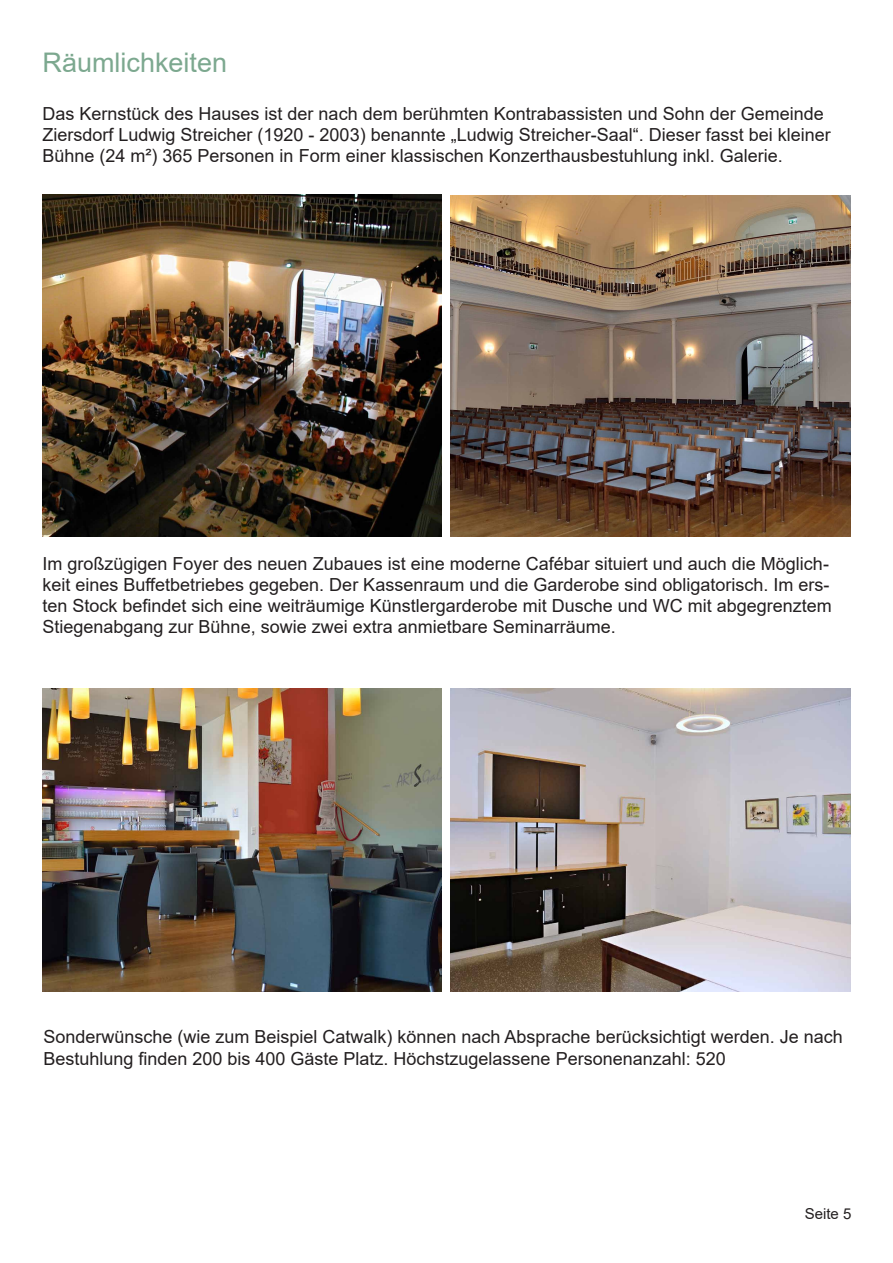
<style>
.page{position:relative;width:893px;height:1263px;background:#fff}
.page>*{position:absolute;margin:0;border:0;box-sizing:border-box;transform-origin:0 0}
.t1{font:27px "Arial";color:#7ca88f}
.t2{font:18px/21px "Arial";color:#231f20}
.t3{font:15px "Arial";color:#231f20}
</style>
<div class="page">
<img style="left:42px;top:194px;width:400px;height:342px">
<img style="left:451px;top:196px;width:399px;height:340px">
<img style="left:42px;top:689px;width:400px;height:303px">
<img style="left:451px;top:689px;width:399px;height:303px">
<h1 class="t1" style="left:43px;top:44px;width:186px">Räumlichkeiten</h1>
<p class="t2" style="left:43px;top:103px;width:790px">Das Kernstück des Hauses ist der nach dem berühmten Kontrabassisten und Sohn der Gemeinde<br>Ziersdorf Ludwig Streicher (1920 - 2003) benannte „Ludwig Streicher-Saal“. Dieser fasst bei kleiner<br>Bühne (24 m²) 365 Personen in Form einer klassischen Konzerthausbestuhlung inkl. Galerie.</p>
<p class="t2" style="left:43px;top:552px;width:791px">Im großzügigen Foyer des neuen Zubaues ist eine moderne Cafébar situiert und auch die Möglich&shy;keit eines Buffetbetriebes gegeben. Der Kassenraum und die Garderobe sind obligatorisch. Im ers&shy;ten Stock befindet sich eine weiträumige Künstlergarderobe mit Dusche und WC mit abgegrenztem Stiegenabgang zur Bühne, sowie zwei extra anmietbare Seminarräume.</p>
<p class="t2" style="left:43px;top:1026px;width:801px;line-height:21.6px">Sonderwünsche (wie zum Beispiel Catwalk) können nach Absprache berücksichtigt werden. Je nach<br>Bestuhlung finden 200 bis 400 Gäste Platz. Höchstzugelassene Personenanzahl: 520</p>
<p class="t3" style="left:805px;top:1203px;width:48px">Seite 5</p>
</div>
